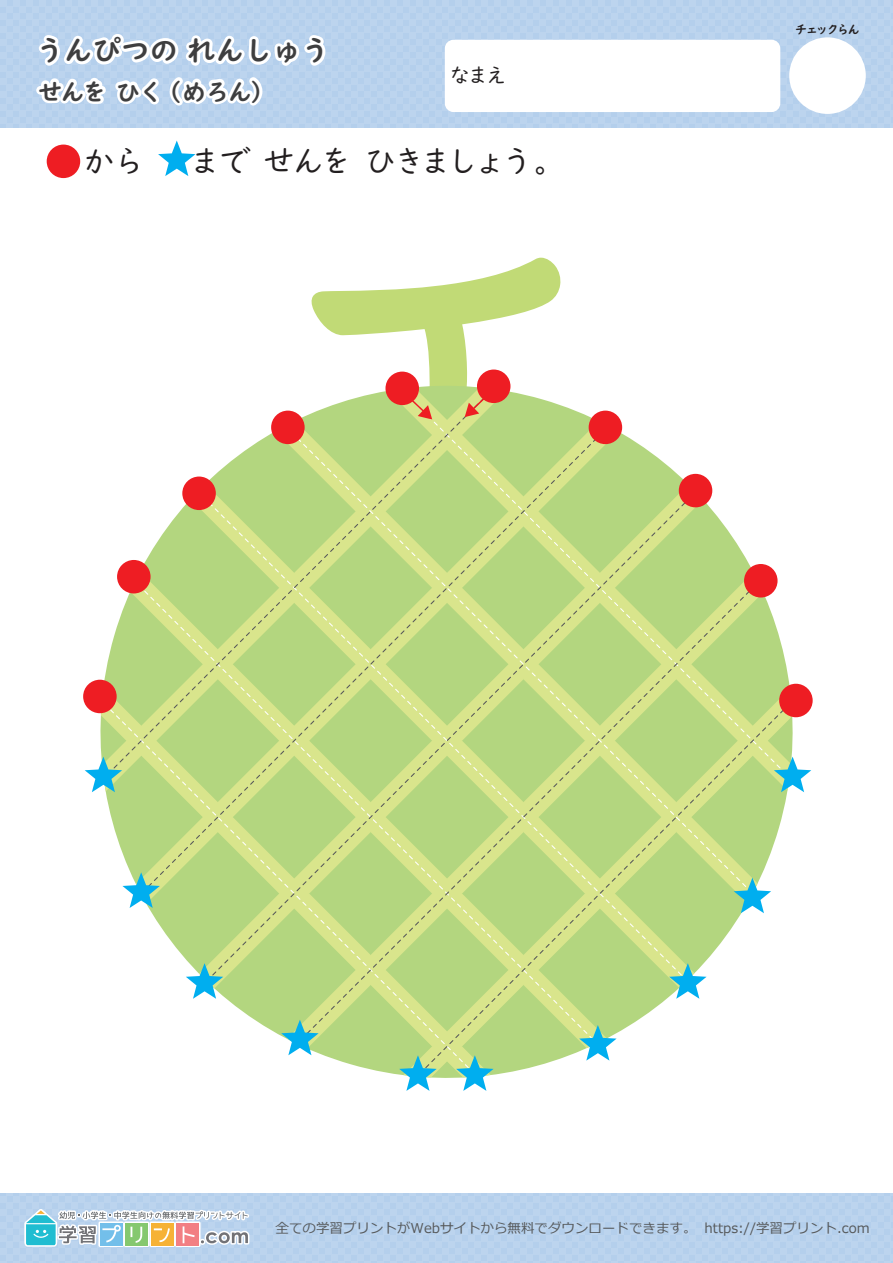
<style>
.page{position:relative;width:893px;height:1263px;background:#fff}
.page>*{position:absolute;margin:0;border:0;box-sizing:border-box;transform-origin:0 0}
.t1{font:31.5px "UD Digi Kyokasho NP R";letter-spacing:-.115em;color:#231f20}
.t2{font:28.5px "UD Digi Kyokasho NP B";color:#3e3e3f}
.t3{font:24px "UD Digi Kyokasho NP B";letter-spacing:-.05em;color:#3e3e3f}
.t4{font:21px "UD Digi Kyokasho NP R";color:#231f20}
.t5{font:13.5px "Meiryo";color:#56595b}
.t6{font:12px "UD Digi Kyokasho NP B";letter-spacing:-.125em;color:#231f20}
</style>
<div class="page">
<div style="left:0;top:0;width:892px;height:128px;background:#bcd4ee"></div>
<div style="left:0;top:1193px;width:892px;height:70px;background:#bcd4ee"></div>
<div style="left:445px;top:40px;width:335px;height:72px;background:#fff;border-radius:9px"></div>
<svg style="left:24px;top:1209px;width:226px;height:38px"></svg>
<div style="left:789px;top:37px;width:77px;height:77px;background:#fff;border-radius:50%"></div>
<svg style="left:158px;top:141px;width:37px;height:35px"></svg>
<div style="left:47px;top:145px;width:33px;height:33px;background:#ee1d23;border-radius:50%"></div>
<svg style="left:634px;top:441px;width:109px;height:113px"></svg>
<svg style="left:249px;top:554px;width:538px;height:524px"></svg>
<svg style="left:173px;top:477px;width:537px;height:538px;background:#c0db87"></svg>
<svg style="left:126px;top:405px;width:508px;height:533px;background:#c0da86"></svg>
<svg style="left:83px;top:405px;width:475px;height:457px;background:#c7df93"></svg>
<svg style="left:281px;top:1020px;width:38px;height:35px"></svg>
<div style="left:589px;top:411px;width:33px;height:33px;background:#ee1d23;border-radius:50%"></div>
<div style="left:679px;top:474px;width:33px;height:33px;background:#ee1d23;border-radius:50%"></div>
<div style="left:744px;top:564px;width:33px;height:33px;background:#ee1d23;border-radius:50%"></div>
<div style="left:779px;top:684px;width:34px;height:33px;background:#ee1d23;border-radius:50%"></div>
<div style="left:271px;top:411px;width:34px;height:33px;background:#ee1d23;border-radius:50%"></div>
<div style="left:182px;top:476px;width:34px;height:34px;background:#ee1d23;border-radius:50%"></div>
<div style="left:117px;top:560px;width:34px;height:33px;background:#ee1d23;border-radius:50%"></div>
<div style="left:83px;top:680px;width:34px;height:33px;background:#ee1d23;border-radius:50%"></div>
<svg style="left:85px;top:757px;width:37px;height:35px"></svg>
<svg style="left:122px;top:872px;width:38px;height:36px"></svg>
<svg style="left:186px;top:963px;width:37px;height:36px"></svg>
<svg style="left:399px;top:1055px;width:38px;height:36px"></svg>
<svg style="left:456px;top:1055px;width:38px;height:36px"></svg>
<svg style="left:579px;top:1025px;width:38px;height:35px"></svg>
<svg style="left:669px;top:963px;width:37px;height:36px"></svg>
<svg style="left:734px;top:878px;width:37px;height:35px"></svg>
<svg style="left:774px;top:757px;width:37px;height:35px"></svg>
<svg style="left:311px;top:258px;width:250px;height:161px"></svg>
<svg style="left:36px;top:34px;width:290px;height:72px"></svg>
<h2 class="t2" style="left:36px;top:34px;width:295px">うんぴつの れんしゅう</h2>
<h3 class="t3" style="left:38px;top:77px;width:238px">せんを ひく（めろん）</h3>
<h3 class="t4" style="left:450px;top:63px;width:59px">なまえ</h3>
<h1 class="t1" style="left:83px;top:143px;width:484px">から 　まで せんを ひきましょう。</h1>
<p class="t6" style="left:795px;top:23px;width:66px">チェックらん</p>
<p class="t5" style="left:276px;top:1219px;width:595px">全ての学習プリントがWebサイトから無料でダウンロードできます。 https://学習プリント.com</p>
</div>
